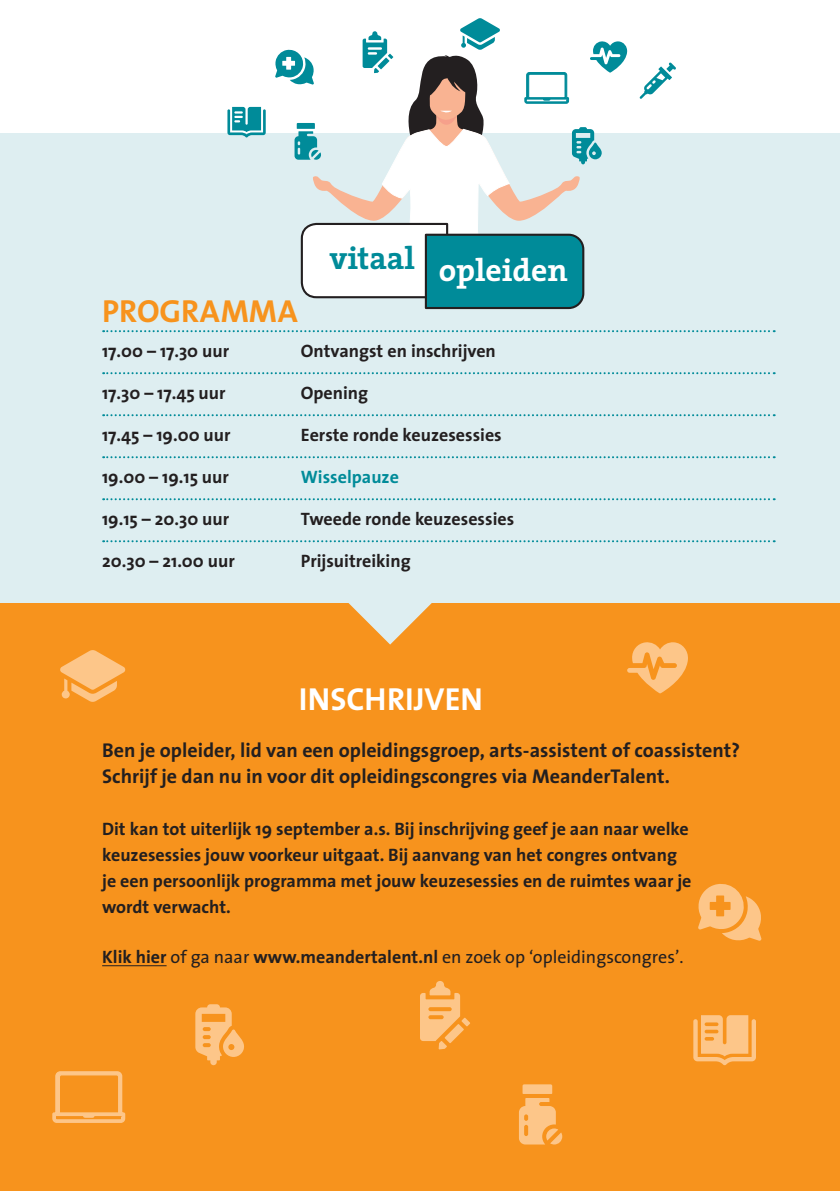
<style>
.page{position:relative;width:840px;height:1191px;background:#fff}
.page>*{position:absolute;margin:0;border:0;box-sizing:border-box;transform-origin:0 0}
.t1{font:700 32px "The Sans";color:#fff}
.t2{font:700 32px "The Sans";color:#f7931d}
.t3{font:700 31.8px "The Serif";color:#fff}
.t4{font:700 20px/26px "The Sans";color:#231f20}
.t5{font:700 18px/26px "The Sans";color:#231f20}
.t6{font:18px "The Sans";color:#231f20}
.t7{font:700 18px "The Sans";color:#008b99}
.s1{font-weight:700}
</style>
<div class="page">
<div style="left:0;top:594px;width:839px;height:597px;background:#f7931d"></div>
<div style="left:0;top:134px;width:839px;height:469px;background:#deeef1"></div>
<svg style="left:348px;top:603px;width:84px;height:41px"></svg>
<hr style="left:102px;top:965px;width:64px;height:1px;background:#231f20">
<svg style="left:103px;top:330px;width:671px;height:2px"></svg>
<svg style="left:103px;top:372px;width:671px;height:2px"></svg>
<svg style="left:103px;top:414px;width:671px;height:2px"></svg>
<svg style="left:103px;top:456px;width:671px;height:2px"></svg>
<svg style="left:103px;top:498px;width:671px;height:2px"></svg>
<svg style="left:103px;top:540px;width:671px;height:2px"></svg>
<svg style="left:693px;top:1015px;width:62px;height:50px"></svg>
<svg style="left:627px;top:642px;width:61px;height:51px"></svg>
<svg style="left:60px;top:650px;width:66px;height:52px"></svg>
<svg style="left:195px;top:1004px;width:49px;height:61px"></svg>
<svg style="left:519px;top:1084px;width:43px;height:60px"></svg>
<svg style="left:420px;top:981px;width:50px;height:68px"></svg>
<svg style="left:698px;top:884px;width:63px;height:57px"></svg>
<svg style="left:52px;top:1071px;width:74px;height:52px"></svg>
<svg style="left:639px;top:62px;width:36px;height:37px"></svg>
<svg style="left:227px;top:107px;width:38px;height:30px"></svg>
<svg style="left:275px;top:18px;width:352px;height:292px"></svg>
<h2 class="t3" style="left:329px;top:244px;width:240px"><sup>vitaal</sup> opleiden</h2>
<h1 class="t2" style="left:102px;top:284px;width:197px">PROGRAMMA</h1>
<p class="t5" style="left:102px;top:337px;width:128px">17.00 – 17.30 uur</p>
<p class="t5" style="left:300px;top:337px;width:196px">Ontvangst en inschrijven</p>
<p class="t5" style="left:102px;top:379px;width:125px">17.30 – 17.45 uur</p>
<p class="t5" style="left:300px;top:379px;width:69px">Opening</p>
<p class="t5" style="left:102px;top:421px;width:130px">17.45 – 19.00 uur</p>
<p class="t5" style="left:300px;top:421px;width:202px">Eerste ronde keuzesessies</p>
<p class="t5" style="left:102px;top:463px;width:128px">19.00 – 19.15 uur</p>
<p class="t7" style="left:300px;top:462px;width:100px">Wisselpauze</p>
<p class="t5" style="left:102px;top:505px;width:128px">19.15 – 20.30 uur</p>
<p class="t5" style="left:300px;top:505px;width:215px">Tweede ronde keuzesessies</p>
<p class="t5" style="left:102px;top:547px;width:134px">20.30 – 21.00 uur</p>
<p class="t5" style="left:300px;top:547px;width:111px">Prijsuitreiking</p>
<h1 class="t1" style="left:299px;top:672px;width:185px">INSCHRIJVEN</h1>
<p class="t4" style="left:102px;top:737px;width:639px">Ben je opleider, lid van een opleidingsgroep, arts-assistent of coassistent?<br>Schrijf je dan nu in voor dit opleidingscongres via MeanderTalent.</p>
<p class="t5" style="left:102px;top:815px;width:590px">Dit kan tot uiterlijk 19 september a.s. Bij inschrijving geef je aan naar welke keuzesessies jouw voorkeur uitgaat. Bij aanvang van het congres ontvang je een persoonlijk programma met jouw keuzesessies en de ruimtes waar je wordt verwacht.</p>
<p class="t6" style="left:102px;top:942px;width:582px"><span class="s1">Klik hier</span> of ga naar <span class="s1">www.meandertalent.nl</span> en zoek op ‘opleidingscongres’.</p>
</div>
